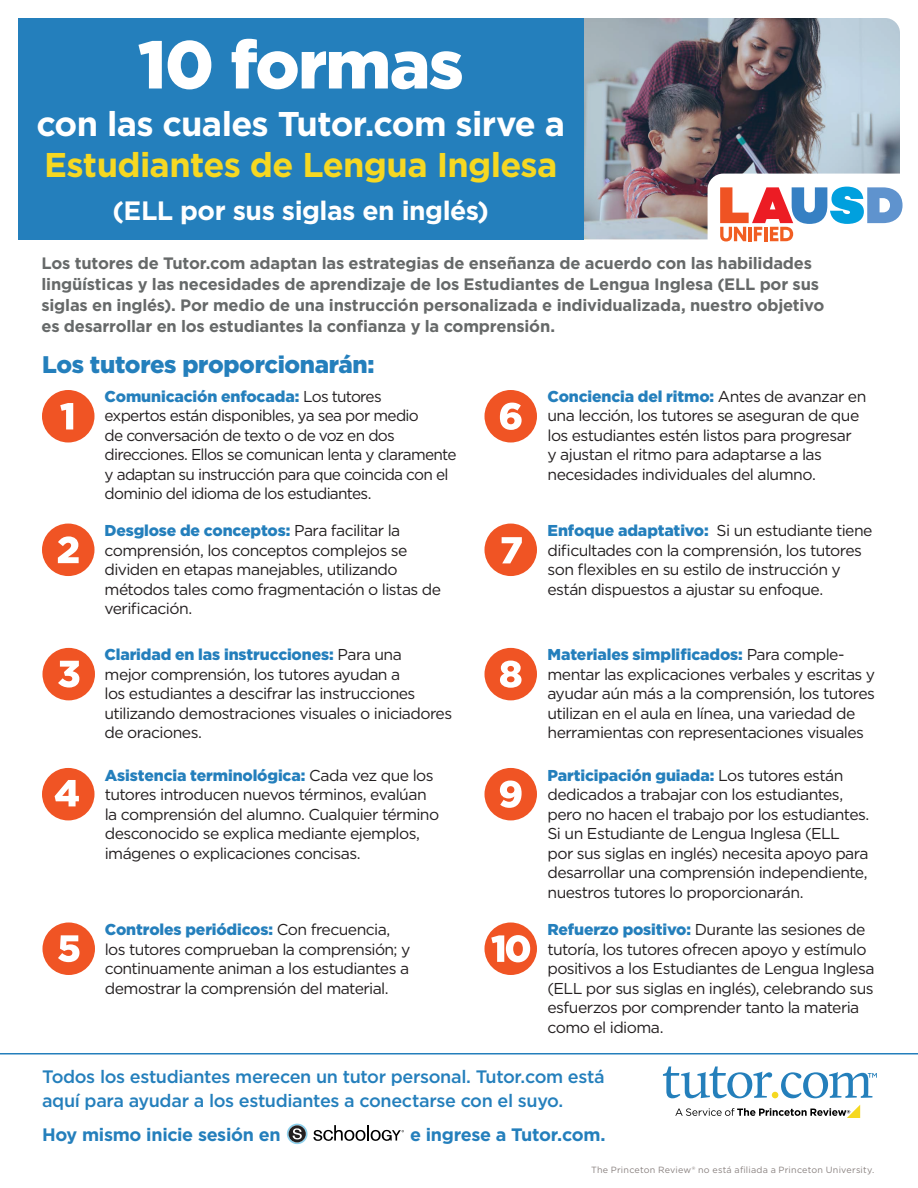
<style>
.page{position:relative;width:918px;height:1188px;background:#fff}
.page>*{position:absolute;margin:0;border:0;box-sizing:border-box;transform-origin:0 0}
.t1{font:900 67.5px "Gotham";letter-spacing:-.02em;color:#fff}
.t2{font:700 34.35px/41.2px "Gotham";letter-spacing:-.02em;color:#fff}
.t3{font:700 26.55px "Gotham";letter-spacing:-.02em;color:#fff}
.t4{font:900 24px "Gotham";letter-spacing:-.015em;color:#247fbc}
.t5{font:500 18px/24.2px "Gotham";letter-spacing:-.02em;color:#247fbc}
.t6{font:700 18px "Gotham";letter-spacing:-.015em;color:#247fbc}
.t7{font:700 16.5px/21px "Gotham";letter-spacing:-.015em;color:#666969}
.t8{font:15.75px/19.5px "Gotham";letter-spacing:-.04em;color:#231f20}
.t9{font:9px "Gotham";letter-spacing:.025em;color:#8a8280}
.s1{color:#f6d822}
.s2{font-weight:900;color:#247fbc}
</style>
<div class="page">
<hr style="left:0;top:1053px;width:918px;height:1px;background:#247fbc">
<img style="left:583px;top:18px;width:317px;height:221px">
<div style="left:18px;top:18px;width:565px;height:221px;background:#247fbc"></div>
<svg style="left:708px;top:174px;width:195px;height:68px"></svg>
<div style="left:484px;top:922px;width:53px;height:53px;background:#f05424;border-radius:50%"></div>
<svg style="left:491px;top:935px;width:39px;height:27px"></svg>
<div style="left:42px;top:922px;width:53px;height:53px;background:#f05424;border-radius:50%"></div>
<svg style="left:58px;top:935px;width:21px;height:27px"></svg>
<div style="left:484px;top:768px;width:53px;height:52px;background:#f05424;border-radius:50%"></div>
<svg style="left:500px;top:781px;width:22px;height:27px"></svg>
<div style="left:42px;top:768px;width:52px;height:52px;background:#f05424;border-radius:50%"></div>
<svg style="left:55px;top:780px;width:24px;height:26px"></svg>
<div style="left:484px;top:648px;width:53px;height:52px;background:#f05424;border-radius:50%"></div>
<svg style="left:500px;top:661px;width:22px;height:27px"></svg>
<div style="left:42px;top:648px;width:53px;height:52px;background:#f05424;border-radius:50%"></div>
<svg style="left:58px;top:661px;width:21px;height:27px"></svg>
<div style="left:484px;top:524px;width:53px;height:52px;background:#f05424;border-radius:50%"></div>
<svg style="left:502px;top:537px;width:20px;height:26px"></svg>
<div style="left:42px;top:524px;width:52px;height:52px;background:#f05424;border-radius:50%"></div>
<svg style="left:58px;top:536px;width:21px;height:27px"></svg>
<div style="left:484px;top:390px;width:53px;height:52px;background:#f05424;border-radius:50%"></div>
<svg style="left:500px;top:403px;width:22px;height:27px"></svg>
<div style="left:42px;top:390px;width:52px;height:52px;background:#f05424;border-radius:50%"></div>
<svg style="left:60px;top:403px;width:13px;height:26px"></svg>
<svg style="left:287px;top:1124px;width:117px;height:20px"></svg>
<svg style="left:663px;top:1066px;width:214px;height:32px"></svg>
<svg style="left:675px;top:1105px;width:185px;height:12px"></svg>
<p class="t1" style="left:138px;top:18px;width:327px">10 formas</p>
<p class="t2" style="left:36px;top:103px;width:530px">con las cuales Tutor.com sirve a<br><span class="s1">Estudiantes de Lengua Inglesa</span></p>
<p class="t3" style="left:113px;top:193px;width:378px">(ELL por sus siglas en inglés)</p>
<p class="t7" style="left:42px;top:253px;width:784px">Los tutores de Tutor.com adaptan las estrategias de enseñanza de acuerdo con las habilidades lingüísticas y las necesidades de aprendizaje de los Estudiantes de Lengua Inglesa (ELL por sus siglas en inglés). Por medio de una instrucción personalizada e individualizada, nuestro objetivo es desarrollar en los estudiantes la confianza y la comprensión.</p>
<p class="t4" style="left:42px;top:348px;width:334px">Los tutores proporcionarán:</p>
<p class="t8" style="left:105px;top:386px;width:354px"><span class="s2">Comunicación enfocada:</span> Los tutores<br>expertos están disponibles, ya sea por medio<br>de conversación de texto o de voz en dos direcciones. Ellos se comunican lenta y claramente y adaptan su instrucción para que coincida con el dominio del idioma de los estudiantes.</p>
<p class="t8" style="left:548px;top:386px;width:320px"><span class="s2">Conciencia del ritmo:</span> Antes de avanzar en una lección, los tutores se aseguran de que los estudiantes estén listos para progresar<br>y ajustan el ritmo para adaptarse a las necesidades individuales del alumno.</p>
<p class="t8" style="left:105px;top:520px;width:338px"><span class="s2">Desglose de conceptos:</span> Para facilitar la comprensión, los conceptos complejos se dividen en etapas manejables, utilizando métodos tales como fragmentación o listas de verificación.</p>
<p class="t8" style="left:548px;top:520px;width:327px"><span class="s2">Enfoque adaptativo:</span> Si un estudiante tiene dificultades con la comprensión, los tutores son flexibles en su estilo de instrucción y están dispuestos a ajustar su enfoque.</p>
<p class="t8" style="left:105px;top:645px;width:349px"><span class="s2">Claridad en las instrucciones:</span> Para una<br>mejor comprensión, los tutores ayudan a<br>los estudiantes a descifrar las instrucciones utilizando demostraciones visuales o iniciadores de oraciones.</p>
<p class="t8" style="left:548px;top:645px;width:329px"><span class="s2">Materiales simplificados:</span> Para comple&shy;mentar las explicaciones verbales y escritas y ayudar aún más a la comprensión, los tutores utilizan en el aula en línea, una variedad de herramientas con representaciones visuales</p>
<p class="t8" style="left:105px;top:765px;width:336px"><span class="s2">Asistencia terminológica:</span> Cada vez que los tutores introducen nuevos términos, evalúan la comprensión del alumno. Cualquier término desconocido se explica mediante ejemplos, imágenes o explicaciones concisas.</p>
<p class="t8" style="left:548px;top:765px;width:324px"><span class="s2">Participación guiada:</span> Los tutores están dedicados a trabajar con los estudiantes, pero no hacen el trabajo por los estudiantes.<br>Si un Estudiante de Lengua Inglesa (ELL por sus siglas en inglés) necesita apoyo para desarrollar una comprensión independiente, nuestros tutores lo proporcionarán.</p>
<p class="t8" style="left:105px;top:919px;width:307px"><span class="s2">Controles periódicos:</span> Con frecuencia, los tutores comprueban la comprensión; y continuamente animan a los estudiantes a demostrar la comprensión del material.</p>
<p class="t8" style="left:548px;top:919px;width:329px"><span class="s2">Refuerzo positivo:</span> Durante las sesiones de tutoría, los tutores ofrecen apoyo y estímulo positivos a los Estudiantes de Lengua Inglesa (ELL por sus siglas en inglés), celebrando sus esfuerzos por comprender tanto la materia como el idioma.</p>
<p class="t5" style="left:42px;top:1064px;width:564px">Todos los estudiantes merecen un tutor personal. Tutor.com está aquí para ayudar a los estudiantes a conectarse con el suyo.</p>
<p class="t6" style="left:42px;top:1122px;width:240px">Hoy mismo inicie sesión en</p>
<p class="t6" style="left:410px;top:1122px;width:197px">e ingrese a Tutor.com.</p>
<p class="t9" style="left:591px;top:1164px;width:285px">The Princeton Review® no está afiliada a Princeton University.</p>
</div>
